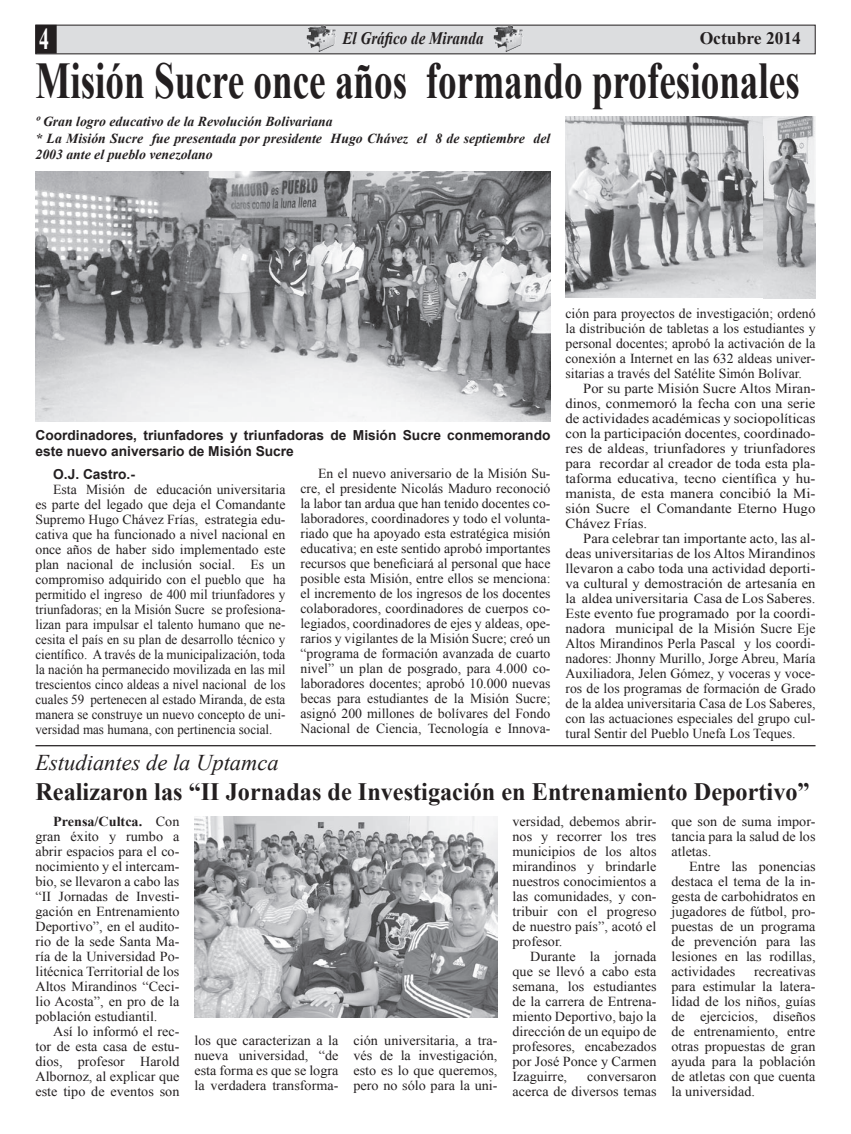
<style>
.page{position:relative;width:851px;height:1134px;background:#fff}
.page>*{position:absolute;margin:0;border:0;box-sizing:border-box;transform-origin:0 0}
.t1{font:700 51.5px "Times New Roman";color:#231f20;scale:.72 1}
.t2{font:700 30px "Times New Roman";color:#fff;scale:.67 1}
.t3{font:700 25px "Times New Roman";color:#231f20}
.t4{font:italic 22.5px "Times New Roman";color:#231f20}
.t5{font:italic 700 17.5px "Times New Roman";color:#231f20;scale:.86 1}
.t6{font:700 17.5px "Times New Roman";color:#231f20}
.t7{font:13.75px/15px "Times New Roman";color:#231f20;text-align:justify}
.t8{font:13.75px "Times New Roman";color:#231f20;scale:1.06 1}
.t9{font:13.75px "Times New Roman";color:#231f20;scale:1.08 1}
.t10{font:italic 700 13.75px/16.5px "Times New Roman";color:#231f20}
.t11{font:700 13.75px/16.5px "Arial";color:#231f20}
.s1{font-weight:700}
</style>
<div class="page">
<div style="left:36px;top:25px;width:779px;height:29px;background:#dcdddf"></div>
<div style="left:36px;top:25px;width:20px;height:28px;background:#231f20"></div>
<div style="left:35px;top:25px;width:22px;height:29px;border:1px solid #231f20"></div>
<img style="left:302px;top:25px;width:37px;height:27px">
<img style="left:489px;top:25px;width:37px;height:27px">
<img style="left:35px;top:172px;width:515px;height:250px">
<img style="left:565px;top:117px;width:250px;height:182px">
<hr style="left:35px;top:745px;width:780px;height:1px;background:#231f20">
<img style="left:194px;top:816px;width:303px;height:202px">
<h2 class="t2" style="left:39px;top:18px;width:16px">4</h2>
<p class="t5" style="left:342px;top:26px;width:165px">El Gráfico de Miranda</p>
<p class="t6" style="left:699px;top:26px;width:103px">Octubre 2014</p>
<h1 class="t1" style="left:35px;top:45px;width:1062px">Misión Sucre once años formando profesionales</h1>
<p class="t10" style="left:35px;top:113px;width:516px">º Gran logro educativo de la Revolución Bolivariana<br>* La Misión Sucre fue presentada por presidente Hugo Chávez el 8 de septiembre del<br>2003 ante el pueblo venezolano</p>
<p class="t11" style="left:35px;top:427px;width:516px">Coordinadores, triunfadores y triunfadoras de Misión Sucre conmemorando este nuevo aniversario de Misión Sucre</p>
<p class="t11" style="left:53px;top:466px;width:83px">O.J. Castro.-</p>
<p class="t7" style="left:35px;top:481px;width:251px;text-indent:18px">Esta Misión de educación universitaria es parte del legado que deja el Comandante Supremo Hugo Chávez Frías, estrategia edu&shy;cativa que ha funcionado a nivel nacional en once años de haber sido implementado este plan nacional de inclusión social. Es un compromiso adquirido con el pueblo que ha permitido el ingreso de 400 mil triunfadores y triunfadoras; en la Misión Sucre se profesiona&shy;lizan para impulsar el talento humano que ne&shy;cesita el país en su plan de desarrollo técnico y científico. A través de la municipalización, toda la nación ha permanecido movilizada en las mil trescientos cinco aldeas a nivel nacional de los cuales 59 pertenecen al estado Miranda, de esta manera se construye un nuevo concepto de uni&shy;versidad mas humana, con pertinencia social.</p>
<p class="t7" style="left:300px;top:466px;width:251px;text-indent:18px">En el nuevo aniversario de la Misión Su&shy;cre, el presidente Nicolás Maduro reconoció la labor tan ardua que han tenido docentes co&shy;laboradores, coordinadores y todo el volunta&shy;riado que ha apoyado esta estratégica misión educativa; en este sentido aprobó importantes recursos que beneficiará al personal que hace posible esta Misión, entre ellos se menciona: el incremento de los ingresos de los docentes colaboradores, coordinadores de cuerpos co&shy;legiados, coordinadores de ejes y aldeas, ope&shy;rarios y vigilantes de la Misión Sucre; creó un “programa de formación avanzada de cuarto nivel” un plan de posgrado, para 4.000 co&shy;laboradores docentes; aprobó 10.000 nuevas becas para estudiantes de la Misión Sucre; asignó 200 millones de bolívares del Fondo Nacional de Ciencia, Tecnología e Innova-</p>
<p class="t7" style="left:565px;top:305px;width:251px">ción para proyectos de investigación; ordenó</p>
<p class="t7" style="left:565px;top:320px;width:251px">la distribución de tabletas a los estudiantes y</p>
<p class="t7" style="left:565px;top:335px;width:251px">personal docentes; aprobó la activación de la</p>
<p class="t7" style="left:565px;top:350px;width:251px">conexión a Internet en las 632 aldeas univer-</p>
<p class="t7" style="left:565px;top:365px;width:238px">sitarias a través del Satélite Simón Bolívar.</p>
<p class="t8" style="left:583px;top:379px;width:220px">Por su parte Misión Sucre Altos Miran-</p>
<p class="t8" style="left:565px;top:394px;width:237px">dinos, conmemoró la fecha con una serie</p>
<p class="t9" style="left:565px;top:409px;width:233px">de actividades académicas y sociopolíticas</p>
<p class="t9" style="left:565px;top:424px;width:233px">con la participación docentes, coordinado-</p>
<p class="t9" style="left:565px;top:439px;width:233px">res de aldeas, triunfadores y triunfadores</p>
<p class="t9" style="left:565px;top:454px;width:233px">para recordar al creador de toda esta pla-</p>
<p class="t9" style="left:565px;top:469px;width:233px">taforma educativa, tecno científica y hu-</p>
<p class="t9" style="left:565px;top:484px;width:233px">manista, de esta manera concibió la Mi-</p>
<p class="t9" style="left:565px;top:499px;width:233px">sión Sucre el Comandante Eterno Hugo</p>
<p class="t9" style="left:565px;top:514px;width:77px">Chávez Frías.</p>
<p class="t8" style="left:583px;top:529px;width:220px">Para celebrar tan importante acto, las al-</p>
<p class="t8" style="left:565px;top:544px;width:237px">deas universitarias de los Altos Mirandinos</p>
<p class="t8" style="left:565px;top:559px;width:237px">llevaron a cabo toda una actividad deporti-</p>
<p class="t8" style="left:565px;top:574px;width:237px">va cultural y demostración de artesanía en</p>
<p class="t8" style="left:565px;top:589px;width:237px">la aldea universitaria Casa de Los Saberes.</p>
<p class="t8" style="left:565px;top:604px;width:237px">Este evento fue programado por la coordi-</p>
<p class="t8" style="left:565px;top:619px;width:237px">nadora municipal de la Misión Sucre Eje</p>
<p class="t7" style="left:565px;top:635px;width:251px">Altos Mirandinos Perla Pascal y los coordi-</p>
<p class="t7" style="left:565px;top:650px;width:251px">nadores: Jhonny Murillo, Jorge Abreu, María</p>
<p class="t7" style="left:565px;top:665px;width:251px">Auxiliadora, Jelen Gómez, y voceras y voce-</p>
<p class="t7" style="left:565px;top:680px;width:251px">ros de los programas de formación de Grado</p>
<p class="t7" style="left:565px;top:695px;width:251px">de la aldea universitaria Casa de Los Saberes,</p>
<p class="t7" style="left:565px;top:710px;width:251px">con las actuaciones especiales del grupo cul-</p>
<p class="t7" style="left:565px;top:725px;width:231px">tural Sentir del Pueblo Unefa Los Teques.</p>
<h3 class="t4" style="left:35px;top:747px;width:245px">Estudiantes de la Uptamca</h3>
<h3 class="t3" style="left:35px;top:774px;width:775px">Realizaron las “II Jornadas de Investigación en Entrenamiento Deportivo”</h3>
<p class="t7" style="left:35px;top:813px;width:145px;text-indent:18px"><span class="s1">Prensa/Cultca.</span> Con gran éxito y rumbo a abrir espacios para el co&shy;nocimiento y el intercam&shy;bio, se llevaron a cabo las “II Jornadas de Investi&shy;gación en Entrenamiento Deportivo”, en el audito&shy;rio de la sede Santa Ma&shy;ría de la Universidad Po&shy;litécnica Territorial de los Altos Mirandinos “Ceci&shy;lio Acosta”, en pro de la población estudiantil.</p>
<p class="t7" style="left:35px;top:1023px;width:145px;text-indent:18px">Así lo informó el rec&shy;tor de esta casa de estu&shy;dios, profesor Harold Albornoz, al explicar que este tipo de eventos son</p>
<p class="t7" style="left:194px;top:1033px;width:145px">los que caracterizan a la nueva universidad, “de esta forma es que se logra la verdadera transforma-</p>
<p class="t7" style="left:353px;top:1033px;width:145px">ción universitaria, a tra&shy;vés de la investigación, esto es lo que queremos, pero no sólo para la uni-</p>
<p class="t7" style="left:512px;top:813px;width:145px">versidad, debemos abrir&shy;nos y recorrer los tres municipios de los altos mirandinos y brindarle nuestros conocimientos a las comunidades, y con&shy;tribuir con el progreso de nuestro país”, acotó el profesor.</p>
<p class="t7" style="left:512px;top:948px;width:145px;text-indent:18px">Durante la jornada que se llevó a cabo esta semana, los estudiantes de la carrera de Entrena&shy;miento Deportivo, bajo la dirección de un equipo de profesores, encabezados por José Ponce y Carmen Izaguirre,</p>
<p class="t7" style="left:512px;top:1068px;width:145px;text-align:right">conversaron<br>acerca de diversos temas</p>
<p class="t7" style="left:671px;top:813px;width:145px">que son de suma impor&shy;tancia para la salud de los atletas.</p>
<p class="t7" style="left:671px;top:858px;width:145px;text-indent:18px">Entre las ponencias destaca el tema de la in&shy;gesta de carbohidratos en jugadores de fútbol, pro&shy;puestas de un programa de prevención para las lesiones en las rodillas, actividades</p>
<p class="t7" style="left:671px;top:963px;width:145px;text-indent:83px">recreativas para estimular la latera&shy;lidad de los niños, guías de ejercicios, diseños de entrenamiento, entre otras propuestas de gran ayuda para la población de atletas con que cuenta la universidad.</p>
</div>
